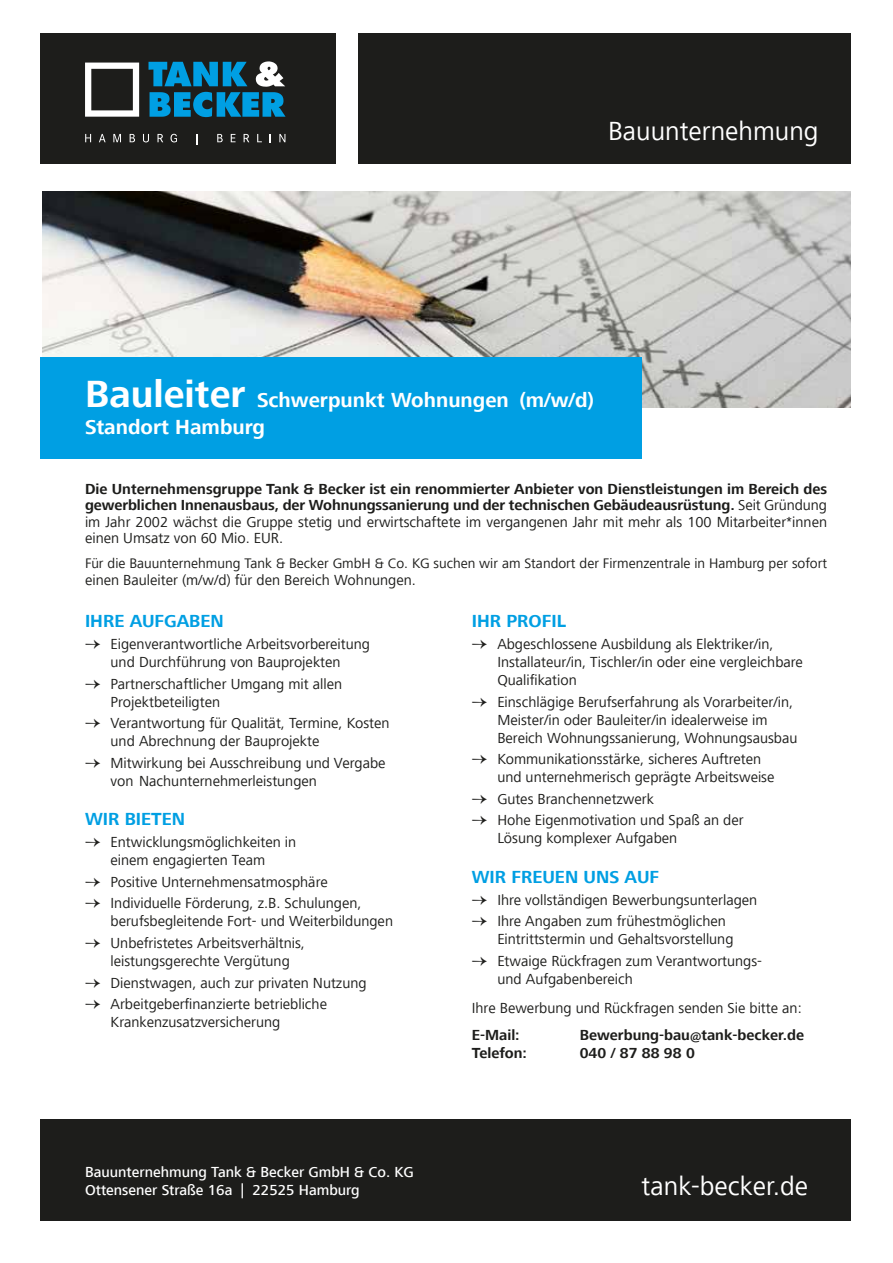
<style>
.page{position:relative;width:893px;height:1263px;background:#fff}
.page>*{position:absolute;margin:0;border:0;box-sizing:border-box;transform-origin:0 0}
.t1{font:27px "Frutiger Next LT";color:#fff}
.t2{font:700 21px/27px "Frutiger Next LT";color:#fff}
.t3{font:700 18px "Frutiger Next LT";color:#009fe3}
.t4{font:15px/18px "Frutiger Next LT";color:#1d1d1b}
.t5{font:700 15px/16.5px "Frutiger Next LT";letter-spacing:-.005em;color:#1d1d1b;text-align:justify}
.t6{font:500 15px/18px "Frutiger Next LT";color:#fff}
.t7{font:14.25px "Frutiger Next LT";color:#1d1d1b}
.s1{font-size:39px}
.s2{font-weight:400}
.s3{font-family:"Minion Pro";font-weight:700;font-size:18px}
</style>
<div class="page">
<div style="left:358px;top:34px;width:492px;height:130px;background:#1d1d1b"></div>
<img style="left:43px;top:191px;width:807px;height:217px">
<div style="left:40px;top:1119px;width:810px;height:101px;background:#1d1d1b"></div>
<div style="left:40px;top:357px;width:602px;height:101px;background:#009fe3"></div>
<div style="left:40px;top:34px;width:296px;height:130px;background:#1d1d1b"></div>
<svg style="left:85px;top:134px;width:6px;height:8px"></svg>
<svg style="left:99px;top:134px;width:7px;height:8px"></svg>
<svg style="left:113px;top:134px;width:8px;height:8px"></svg>
<svg style="left:130px;top:134px;width:5px;height:8px"></svg>
<svg style="left:143px;top:134px;width:6px;height:8px"></svg>
<svg style="left:157px;top:134px;width:6px;height:8px"></svg>
<svg style="left:170px;top:134px;width:7px;height:8px"></svg>
<svg style="left:217px;top:134px;width:6px;height:8px"></svg>
<svg style="left:231px;top:134px;width:5px;height:8px"></svg>
<svg style="left:244px;top:134px;width:5px;height:8px"></svg>
<svg style="left:257px;top:134px;width:5px;height:8px"></svg>
<svg style="left:279px;top:134px;width:6px;height:8px"></svg>
<svg style="left:149px;top:61px;width:137px;height:56px"></svg>
<svg style="left:85px;top:63px;width:54px;height:54px"></svg>
<h1 class="t1" style="left:608px;top:116px;width:212px">Bauunternehmung</h1>
<h2 class="t2" style="left:85px;top:386px;width:510px"><span class="s1">Bauleiter</span> Schwerpunkt Wohnungen (m/w/d)<br>Standort Hamburg</h2>
<p class="t5" style="left:85px;top:481px;width:744px">Die Unternehmensgruppe Tank &amp; Becker ist ein renommierter Anbieter von Dienstleistungen im Bereich des gewerblichen Innenausbaus, der Wohnungssanierung und der technischen Gebäudeausrüstung. <span class="s2">Seit Gründung im Jahr 2002 wächst die Gruppe stetig und erwirtschaftete im vergangenen Jahr mit mehr als 100 Mitarbeiter*innen einen Umsatz von 60 Mio. EUR.</span></p>
<p class="t7" style="left:85px;top:555px;width:744px">Für die Bauunternehmung Tank &amp; Becker GmbH &amp; Co. KG suchen wir am Standort der Firmenzentrale in Hamburg per sofort</p>
<p class="t4" style="left:85px;top:571px;width:332px">einen Bauleiter (m/w/d) für den Bereich Wohnungen.</p>
<p class="t3" style="left:85px;top:611px;width:140px">IHRE AUFGABEN</p>
<p class="t4" style="left:85px;top:635px;width:287px;text-align:center"><span class="s3">→</span> Eigenverantwortliche Arbeitsvorbereitung und Durchführung von Bauprojekten</p>
<p class="t4" style="left:111px;top:675px;width:233px;text-indent:-26px"><span class="s3">→</span> Partnerschaftlicher Umgang mit allen<br>Projektbeteiligten</p>
<p class="t4" style="left:111px;top:714px;width:281px;text-indent:-26px"><span class="s3">→</span> Verantwortung für Qualität, Termine, Kosten und Abrechnung der Bauprojekte</p>
<p class="t4" style="left:111px;top:754px;width:277px;text-indent:-26px"><span class="s3">→</span> Mitwirkung bei Ausschreibung und Vergabe von Nachunternehmerleistungen</p>
<p class="t3" style="left:85px;top:809px;width:102px">WIR BIETEN</p>
<p class="t4" style="left:85px;top:833px;width:213px;text-align:center"><span class="s3">→</span> Entwicklungsmöglichkeiten in einem engagierten Team</p>
<p class="t4" style="left:85px;top:873px;width:244px"><span class="s3">→</span> Positive Unternehmensatmosphäre</p>
<p class="t4" style="left:111px;top:894px;width:284px;text-indent:-26px"><span class="s3">→</span> Individuelle Förderung, z.B. Schulungen, berufsbegleitende Fort- und Weiterbildungen</p>
<p class="t4" style="left:111px;top:934px;width:196px;text-indent:-26px"><span class="s3">→</span> Unbefristetes Arbeitsverhältnis, leistungsgerechte Vergütung</p>
<p class="t4" style="left:85px;top:973px;width:283px"><span class="s3">→</span> Dienstwagen, auch zur privaten Nutzung</p>
<p class="t4" style="left:111px;top:995px;width:218px;text-indent:-26px"><span class="s3">→</span> Arbeitgeberfinanzierte betriebliche<br>Krankenzusatzversicherung</p>
<p class="t3" style="left:472px;top:611px;width:96px">IHR PROFIL</p>
<p class="t4" style="left:497px;top:635px;width:307px;text-indent:-26px"><span class="s3">→</span> Abgeschlossene Ausbildung als Elektriker/in,<br>Installateur/in, Tischler/in oder eine vergleichbare<br>Qualifikation</p>
<p class="t4" style="left:497px;top:693px;width:302px;text-indent:-26px"><span class="s3">→</span> Einschlägige Berufserfahrung als Vorarbeiter/in,<br>Meister/in oder Bauleiter/in idealerweise im<br>Bereich Wohnungssanierung, Wohnungsausbau</p>
<p class="t4" style="left:497px;top:750px;width:279px;text-indent:-26px"><span class="s3">→</span> Kommunikationsstärke, sicheres Auftreten und unternehmerisch geprägte Arbeitsweise</p>
<p class="t4" style="left:472px;top:790px;width:184px"><span class="s3">→</span> Gutes Branchennetzwerk</p>
<p class="t4" style="left:497px;top:811px;width:248px;text-indent:-26px"><span class="s3">→</span> Hohe Eigenmotivation und Spaß an der<br>Lösung komplexer Aufgaben</p>
<p class="t3" style="left:472px;top:867px;width:189px">WIR FREUEN UNS AUF</p>
<p class="t4" style="left:472px;top:891px;width:287px"><span class="s3">→</span> Ihre vollständigen Bewerbungsunterlagen</p>
<p class="t4" style="left:497px;top:912px;width:238px;text-indent:-26px"><span class="s3">→</span> Ihre Angaben zum frühestmöglichen<br>Eintrittstermin und Gehaltsvorstellung</p>
<p class="t4" style="left:497px;top:952px;width:266px;text-indent:-26px"><span class="s3">→</span> Etwaige Rückfragen zum Verantwortungs&shy;und Aufgabenbereich</p>
<p class="t4" style="left:472px;top:999px;width:331px">Ihre Bewerbung und Rückfragen senden Sie bitte an:</p>
<p class="t5" style="left:472px;top:1027px;width:49px">E-Mail:</p>
<p class="t5" style="left:580px;top:1027px;width:226px">Bewerbung-bau@tank-becker.de</p>
<p class="t5" style="left:472px;top:1045px;width:57px">Telefon:</p>
<p class="t5" style="left:580px;top:1045px;width:116px">040 / 87 88 98 0</p>
<p class="t6" style="left:85px;top:1163px;width:330px">Bauunternehmung Tank &amp; Becker GmbH &amp; Co. KG<br>Ottensener Straße 16a | 22525 Hamburg</p>
<h1 class="t1" style="left:642px;top:1171px;width:168px">tank-becker.de</h1>
</div>
